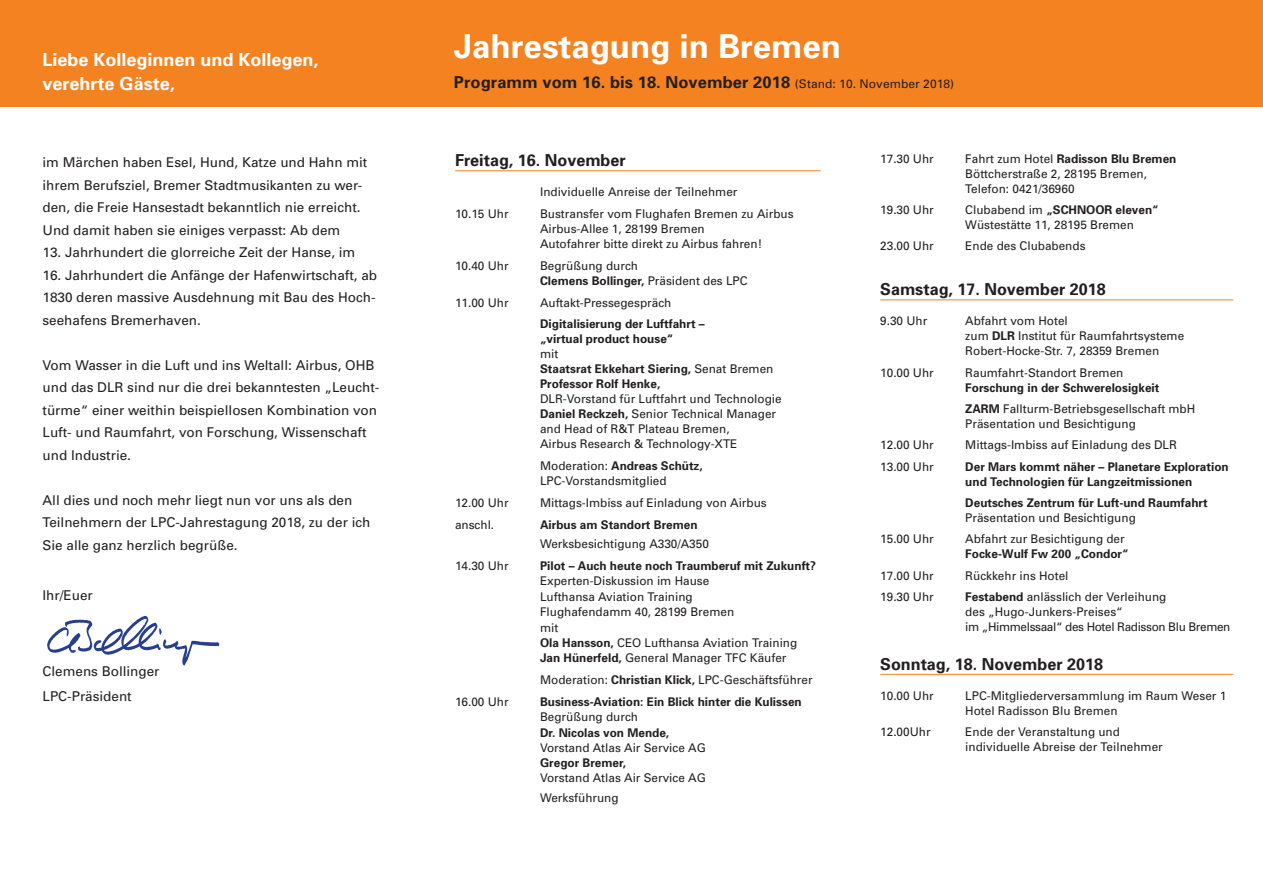
<style>
.page{position:relative;width:1263px;height:893px;background:#fff}
.page>*{position:absolute;margin:0;border:0;box-sizing:border-box;transform-origin:0 0}
.t1{font:700 33px "Univers";color:#fff}
.t2{font:700 18px/24px "Univers";color:#fff}
.t3{font:700 16.5px "Univers";color:#231f20}
.t4{font:13.5px/22.5px "Univers";color:#231f20}
.t5{font:12px/15px "Univers";color:#231f20}
.t6{font:700 12px/15px "Univers";color:#231f20}
.s1{font-weight:400;font-size:12px}
.s2{font-weight:700}
.s3{font-weight:400}
</style>
<div class="page">
<div style="left:0;top:0;width:1263px;height:106px;background:#f58220"></div>
<hr style="left:455px;top:170px;width:366px;height:1px;background:#f58220">
<hr style="left:880px;top:299px;width:353px;height:1px;background:#f58220">
<hr style="left:880px;top:674px;width:353px;height:1px;background:#f58220">
<img style="left:47px;top:616px;width:173px;height:50px">
<h2 class="t2" style="left:43px;top:47px;width:278px">Liebe Kolleginnen und Kollegen, verehrte Gäste,</h2>
<p class="t4" style="left:43px;top:151px;width:326px">im Märchen haben Esel, Hund, Katze und Hahn mit ihrem Berufsziel, Bremer Stadtmusikanten zu wer&shy;den, die Freie Hansestadt bekanntlich nie erreicht.<br>Und damit haben sie einiges verpasst: Ab dem</p>
<p class="t4" style="left:43px;top:241px;width:314px">13. Jahrhundert die glorreiche Zeit der Hanse, im</p>
<p class="t4" style="left:43px;top:264px;width:336px;text-align:justify">16. Jahrhundert die Anfänge der Hafenwirtschaft, ab 1830 deren massive Ausdehnung mit Bau des Hoch&shy;seehafens Bremerhaven.</p>
<p class="t4" style="left:43px;top:354px;width:338px">Vom Wasser in die Luft und ins Weltall: Airbus, OHB und das DLR sind nur die drei bekanntesten „Leucht&shy;türme“ einer weithin beispiellosen Kombination von Luft- und Raumfahrt, von Forschung, Wissenschaft und Industrie.</p>
<p class="t4" style="left:43px;top:489px;width:329px">All dies und noch mehr liegt nun vor uns als den<br>Teilnehmern der LPC-Jahrestagung 2018, zu der ich<br>Sie alle ganz herzlich begrüße.</p>
<p class="t4" style="left:43px;top:584px;width:52px">Ihr/Euer</p>
<p class="t4" style="left:43px;top:659px;width:119px;line-height:25.2px">Clemens Bollinger<br>LPC-Präsident</p>
<h1 class="t1" style="left:454px;top:26px;width:388px">Jahrestagung in Bremen</h1>
<h3 class="t3" style="left:454px;top:72px;width:502px">Programm vom 16. bis 18. November 2018 <span class="s1">(Stand: 10. November 2018)</span></h3>
<h3 class="t3" style="left:455px;top:150px;width:172px">Freitag, 16. November</h3>
<p class="t5" style="left:540px;top:185px;width:199px">Individuelle Anreise der Teilnehmer</p>
<p class="t5" style="left:455px;top:207px;width:55px">10.15 Uhr</p>
<p class="t5" style="left:540px;top:207px;width:255px">Bustransfer vom Flughafen Bremen zu Airbus<br>Airbus-Allee 1, 28199 Bremen<br>Autofahrer bitte direkt zu Airbus fahren!</p>
<p class="t5" style="left:455px;top:258px;width:55px">10.40 Uhr</p>
<p class="t5" style="left:540px;top:258px;width:209px">Begrüßung durch<br><span class="s2">Clemens Bollinger,</span> Präsident des LPC</p>
<p class="t5" style="left:455px;top:295px;width:55px">11.00 Uhr</p>
<p class="t5" style="left:540px;top:295px;width:133px">Auftakt-Pressegespräch</p>
<p class="t6" style="left:540px;top:317px;width:166px">Digitalisierung der Luftfahrt – „virtual product house“</p>
<p class="t6" style="left:540px;top:347px;width:235px"><span class="s3">mit<br></span>Staatsrat Ekkehart Siering, <span class="s3">Senat Bremen<br></span>Professor Rolf Henke,</p>
<p class="t5" style="left:540px;top:392px;width:243px">DLR-Vorstand für Luftfahrt und Technologie <span class="s2">Daniel Reckzeh,</span> Senior Technical Manager and Head of R&amp;T Plateau Bremen,<br>Airbus Research &amp; Technology-XTE</p>
<p class="t5" style="left:540px;top:459px;width:164px">Moderation: <span class="s2">Andreas Schütz,<br></span>LPC-Vorstandsmitglied</p>
<p class="t5" style="left:455px;top:495px;width:55px">12.00 Uhr</p>
<p class="t5" style="left:540px;top:495px;width:228px">Mittags-Imbiss auf Einladung von Airbus</p>
<p class="t5" style="left:455px;top:517px;width:41px">anschl.</p>
<p class="t6" style="left:540px;top:517px;width:159px">Airbus am Standort Bremen</p>
<p class="t5" style="left:540px;top:537px;width:170px">Werksbesichtigung A330/A350</p>
<p class="t5" style="left:455px;top:558px;width:55px">14.30 Uhr</p>
<p class="t6" style="left:540px;top:558px;width:277px">Pilot – Auch heute noch Traumberuf mit Zukunft?</p>
<p class="t5" style="left:540px;top:574px;width:259px">Experten-Diskussion im Hause<br>Lufthansa Aviation Training<br>Flughafendamm 40, 28199 Bremen<br>mit<br><span class="s2">Ola Hansson,</span> CEO Lufthansa Aviation Training<br><span class="s2">Jan Hünerfeld,</span> General Manager TFC Käufer</p>
<p class="t5" style="left:540px;top:672px;width:274px">Moderation: <span class="s2">Christian Klick,</span> LPC-Geschäftsführer</p>
<p class="t5" style="left:455px;top:694px;width:55px">16.00 Uhr</p>
<p class="t6" style="left:540px;top:694px;width:263px">Business-Aviation: Ein Blick hinter die Kulissen</p>
<p class="t5" style="left:540px;top:709px;width:100px">Begrüßung durch</p>
<p class="t6" style="left:540px;top:725px;width:131px">Dr. Nicolas von Mende,</p>
<p class="t5" style="left:540px;top:740px;width:167px">Vorstand Atlas Air Service AG</p>
<p class="t6" style="left:540px;top:755px;width:88px">Gregor Bremer,</p>
<p class="t5" style="left:540px;top:768px;width:167px;line-height:19.6px">Vorstand Atlas Air Service AG<br>Werksführung</p>
<p class="t5" style="left:880px;top:151px;width:55px">17.30 Uhr</p>
<p class="t5" style="left:965px;top:151px;width:213px">Fahrt zum Hotel <span class="s2">Radisson Blu Bremen<br></span>Böttcherstraße 2, 28195 Bremen,<br>Telefon: 0421/36960</p>
<p class="t5" style="left:880px;top:202px;width:55px">19.30 Uhr</p>
<p class="t5" style="left:965px;top:202px;width:195px">Clubabend im <span class="s2">„SCHNOOR eleven“<br></span>Wüstestätte 11, 28195 Bremen</p>
<p class="t5" style="left:880px;top:239px;width:55px">23.00 Uhr</p>
<p class="t5" style="left:965px;top:239px;width:122px">Ende des Clubabends</p>
<h3 class="t3" style="left:880px;top:279px;width:227px">Samstag, 17. November 2018</h3>
<p class="t5" style="left:880px;top:313px;width:49px">9.30 Uhr</p>
<p class="t5" style="left:965px;top:313px;width:220px">Abfahrt vom Hotel<br>zum <span class="s2">DLR</span> Institut für Raumfahrtsysteme<br>Robert-Hocke-Str. 7, 28359 Bremen</p>
<p class="t5" style="left:880px;top:365px;width:55px">10.00 Uhr</p>
<p class="t5" style="left:965px;top:365px;width:160px">Raumfahrt-Standort Bremen</p>
<p class="t6" style="left:965px;top:377px;width:231px;line-height:21.5px">Forschung in der Schwerelosigkeit<br>ZARM <span class="s3">Fallturm-Betriebsgesellschaft mbH</span></p>
<p class="t5" style="left:965px;top:416px;width:172px">Präsentation und Besichtigung</p>
<p class="t5" style="left:880px;top:438px;width:55px">12.00 Uhr</p>
<p class="t5" style="left:965px;top:438px;width:213px">Mittags-Imbiss auf Einladung des DLR</p>
<p class="t5" style="left:880px;top:459px;width:55px">13.00 Uhr</p>
<p class="t6" style="left:965px;top:459px;width:265px">Der Mars kommt näher – Planetare Exploration und Technologien für Langzeitmissionen</p>
<p class="t6" style="left:965px;top:495px;width:244px">Deutsches Zentrum für Luft-und Raumfahrt</p>
<p class="t5" style="left:965px;top:510px;width:172px">Präsentation und Besichtigung</p>
<p class="t5" style="left:880px;top:532px;width:55px">15.00 Uhr</p>
<p class="t5" style="left:965px;top:532px;width:161px">Abfahrt zur Besichtigung der</p>
<p class="t6" style="left:965px;top:547px;width:165px">Focke-Wulf Fw 200 „Condor“</p>
<p class="t5" style="left:880px;top:568px;width:55px">17.00 Uhr</p>
<p class="t5" style="left:965px;top:568px;width:105px">Rückkehr ins Hotel</p>
<p class="t5" style="left:880px;top:590px;width:55px">19.30 Uhr</p>
<p class="t5" style="left:965px;top:590px;width:267px"><span class="s2">Festabend</span> anlässlich der Verleihung<br>des „Hugo-Junkers-Preises“<br>im „Himmelssaal“ des Hotel Radisson Blu Bremen</p>
<h3 class="t3" style="left:880px;top:654px;width:224px">Sonntag, 18. November 2018</h3>
<p class="t5" style="left:880px;top:688px;width:55px">10.00 Uhr</p>
<p class="t5" style="left:965px;top:688px;width:262px">LPC-Mitgliederversammlung im Raum Weser 1<br>Hotel Radisson Blu Bremen</p>
<p class="t5" style="left:880px;top:724px;width:52px">12.00Uhr</p>
<p class="t5" style="left:965px;top:724px;width:199px">Ende der Veranstaltung und individuelle Abreise der Teilnehmer</p>
</div>
